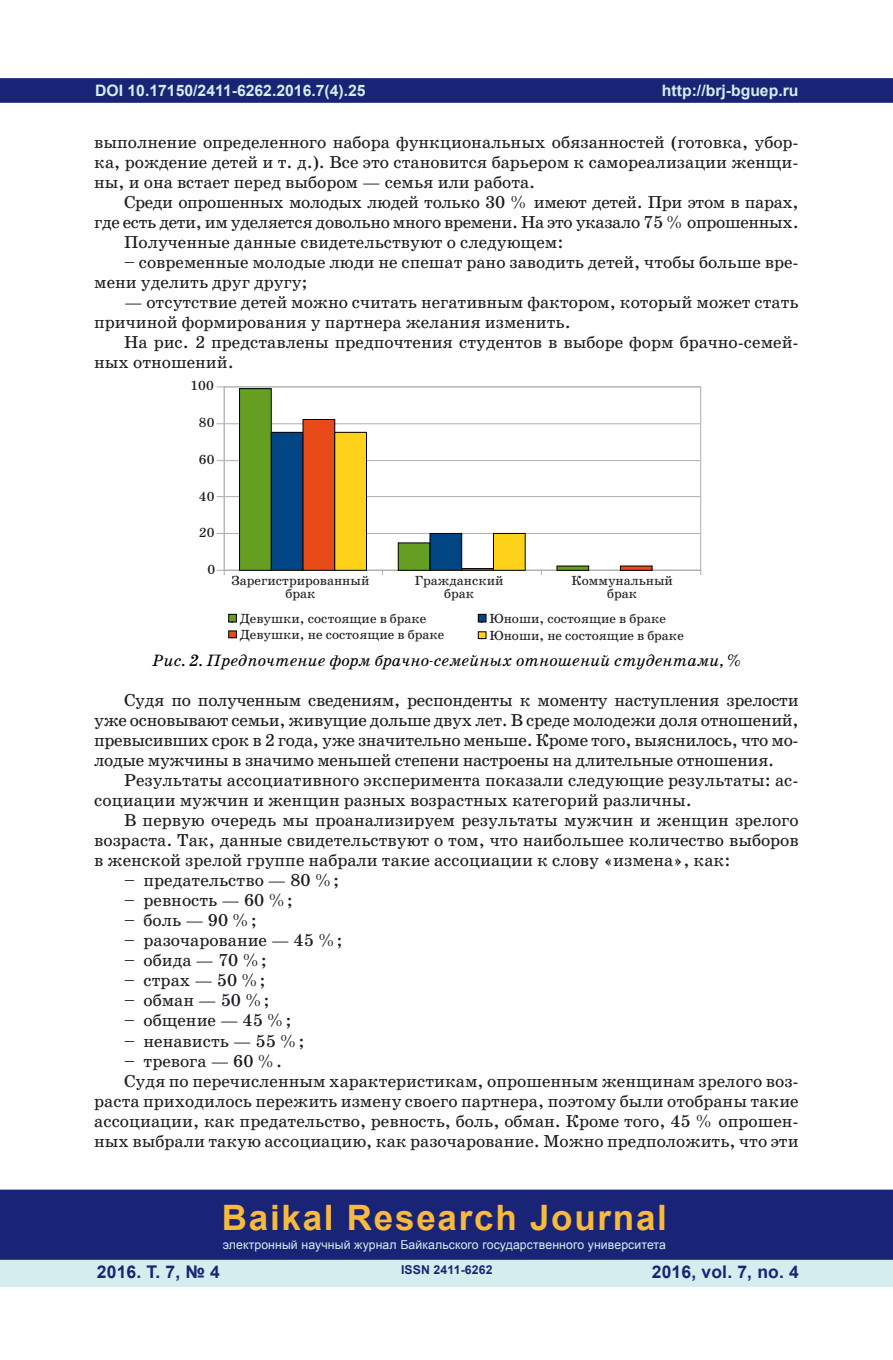
<style>
.page{position:relative;width:893px;height:1360px;background:#fff}
.page>*{position:absolute;margin:0;border:0;box-sizing:border-box;transform-origin:0 0}
.t1{font:700 35px "Arial";letter-spacing:.05em;color:#f8ba3c}
.t2{font:17.5px/20.1px "School Book C";color:#1b1c20}
.t3{font:17.5px "School Book C";letter-spacing:-.02em;color:#1b1c20}
.t4{font:700 17.5px "Arial";letter-spacing:.01em;color:#1a2476}
.t5{font:italic 16.62px "School Book C";color:#020202}
.t6{font:700 15.75px "Arial";color:#d5edee}
.t7{font:13.3px/13.3px "School Book C";color:#1b1c20;text-align:center}
.t8{font:12.25px "Arial";letter-spacing:.01em;color:#d5edee}
.t9{font:700 12.25px "Arial";letter-spacing:.01em;color:#1a2476}
</style>
<div class="page">
<div style="left:0;top:78px;width:893px;height:25px;background:#1a2476;border:2px solid #1a2476"></div>
<div style="left:0;top:1258px;width:893px;height:28px;background:#d5edee"></div>
<div style="left:0;top:1189px;width:893px;height:70px;background:#1a2476;border:2px solid #1a2476"></div>
<svg style="left:223px;top:386px;width:478px;height:184px"></svg>
<hr style="left:224px;top:533px;width:476px;height:1px;background:#aeafb2">
<hr style="left:224px;top:496px;width:476px;height:1px;background:#aeafb2">
<hr style="left:224px;top:460px;width:476px;height:1px;background:#aeafb2">
<hr style="left:224px;top:423px;width:476px;height:1px;background:#aeafb2">
<hr style="left:224px;top:386px;width:476px;height:1px;background:#b5b4b2">
<hr style="left:224px;top:570px;width:476px;height:1px;background:#aeafb2">
<hr style="left:224px;top:387px;width:1px;height:183px;background:#b5b4b2">
<div style="left:398px;top:543px;width:32px;height:27px;background:#649f21"></div>
<div style="left:398px;top:543px;width:32px;height:27px;border:1px solid #000003"></div>
<div style="left:240px;top:388px;width:31px;height:182px;background:#649f21"></div>
<div style="left:430px;top:533px;width:32px;height:37px;background:#024585"></div>
<div style="left:430px;top:533px;width:32px;height:37px;border:1px solid #000003"></div>
<div style="left:271px;top:432px;width:32px;height:138px;background:#024585"></div>
<div style="left:271px;top:432px;width:32px;height:138px;border:1px solid #000003"></div>
<div style="left:462px;top:568px;width:31px;height:2px;border:1px solid #000003"></div>
<div style="left:303px;top:419px;width:32px;height:151px;background:#e94a19"></div>
<div style="left:303px;top:419px;width:32px;height:151px;border:1px solid #000003"></div>
<div style="left:493px;top:533px;width:32px;height:37px;background:#fed21a"></div>
<div style="left:493px;top:533px;width:32px;height:37px;border:1px solid #000003"></div>
<div style="left:335px;top:432px;width:31px;height:138px;background:#fed21a"></div>
<svg style="left:228px;top:613px;width:9px;height:10px"></svg>
<svg style="left:477px;top:613px;width:10px;height:10px"></svg>
<svg style="left:228px;top:630px;width:9px;height:8px"></svg>
<svg style="left:477px;top:631px;width:10px;height:8px"></svg>
<svg style="left:217px;top:570px;width:8px;height:4px"></svg>
<p class="t6" style="left:95px;top:79px;width:272px">DOI 10.17150/2411-6262.2016.7(4).25</p>
<p class="t2" style="left:94px;top:132px;width:706px;text-align:justify">выполнение определенного набора функциональных обязанностей (готовка, убор&shy;ка, рождение детей и т. д.). Все это становится барьером к самореализации женщи&shy;ны, и она встает перед выбором — семья или работа.</p>
<p class="t3" style="left:124px;top:192px;width:676px">Среди опрошенных молодых людей только 30 % имеют детей. При этом в парах,</p>
<p class="t3" style="left:94px;top:212px;width:706px">где есть дети, им уделяется довольно много времени. На это указало 75 % опрошенных.</p>
<p class="t2" style="left:124px;top:232px;width:441px">Полученные данные свидетельствуют о следующем:</p>
<p class="t2" style="left:94px;top:252px;width:706px;text-indent:30px">– современные молодые люди не спешат рано заводить детей, чтобы больше вре&shy;мени уделить друг другу;</p>
<p class="t2" style="left:94px;top:292px;width:706px;text-indent:30px">— отсутствие детей можно считать негативным фактором, который может стать причиной формирования у партнера желания изменить.</p>
<p class="t2" style="left:94px;top:332px;width:706px;text-indent:30px">На рис. 2 представлены предпочтения студентов в выборе форм брачно-семей&shy;ных отношений.</p>
<p class="t6" style="left:662px;top:79px;width:138px">http://brj-bguep.ru</p>
<p class="t7" style="left:190px;top:379px;width:25px">100</p>
<p class="t7" style="left:199px;top:416px;width:17px">80</p>
<p class="t7" style="left:199px;top:453px;width:17px">60</p>
<p class="t7" style="left:199px;top:490px;width:17px">40</p>
<p class="t7" style="left:199px;top:526px;width:17px">20</p>
<p class="t7" style="left:207px;top:562px;width:9px">0</p>
<p class="t7" style="left:232px;top:574px;width:139px">Зарегистрированный брак</p>
<p class="t7" style="left:415px;top:574px;width:90px">Гражданский брак</p>
<p class="t7" style="left:571px;top:574px;width:103px">Коммунальный брак</p>
<p class="t7" style="left:240px;top:612px;width:188px">Девушки, состоящие в браке</p>
<p class="t7" style="left:489px;top:612px;width:178px">Юноши, состоящие в браке</p>
<p class="t7" style="left:240px;top:627px;width:206px">Девушки, не состоящие в браке</p>
<p class="t7" style="left:489px;top:628px;width:196px">Юноши, не состоящие в браке</p>
<p class="t5" style="left:152px;top:650px;width:590px">Рис. 2. Предпочтение форм брачно-семейных отношений студентами, %</p>
<p class="t2" style="left:94px;top:690px;width:706px;text-align:justify;text-indent:30px">Судя по полученным сведениям, респонденты к моменту наступления зрелости уже основывают семьи, живущие дольше двух лет. В среде молодежи доля отношений, превысивших срок в 2 года, уже значительно меньше. Кроме того, выяснилось, что мо&shy;лодые мужчины в значимо меньшей степени настроены на длительные отношения.</p>
<p class="t2" style="left:94px;top:770px;width:706px;text-indent:30px">Результаты ассоциативного эксперимента показали следующие результаты: ас&shy;социации мужчин и женщин разных возрастных категорий различны.</p>
<p class="t2" style="left:94px;top:810px;width:706px;text-align:justify;text-indent:30px">В первую очередь мы проанализируем результаты мужчин и женщин зрелого возраста. Так, данные свидетельствуют о том, что наибольшее количество выборов в женской зрелой группе набрали такие ассоциации к слову «измена», как:</p>
<p class="t2" style="left:124px;top:870px;width:217px">– предательство — 80 %;</p>
<p class="t2" style="left:124px;top:890px;width:170px">– ревность — 60 %;</p>
<p class="t2" style="left:124px;top:910px;width:134px">– боль — 90 %;</p>
<p class="t2" style="left:124px;top:930px;width:220px">– разочарование — 45 %;</p>
<p class="t2" style="left:124px;top:950px;width:145px">– обида — 70 %;</p>
<p class="t2" style="left:124px;top:970px;width:143px">– страх — 50 %;</p>
<p class="t2" style="left:124px;top:990px;width:147px">– обман — 50 %;</p>
<p class="t2" style="left:124px;top:1010px;width:169px">– общение — 45 %;</p>
<p class="t2" style="left:124px;top:1030px;width:182px">– ненависть — 55 %;</p>
<p class="t2" style="left:124px;top:1050px;width:160px">– тревога — 60 %.</p>
<p class="t2" style="left:124px;top:1070px;width:676px">Судя по перечисленным характеристикам, опрошенным женщинам зрелого воз-</p>
<p class="t2" style="left:94px;top:1090px;width:706px">раста приходилось пережить измену своего партнера, поэтому были отобраны такие</p>
<p class="t2" style="left:94px;top:1110px;width:706px">ассоциации, как предательство, ревность, боль, обман. Кроме того, 45 % опрошен-</p>
<p class="t2" style="left:94px;top:1130px;width:706px">ных выбрали такую ассоциацию, как разочарование. Можно предположить, что эти</p>
<h1 class="t1" style="left:222px;top:1193px;width:447px">Baikal Research Journal</h1>
<p class="t8" style="left:223px;top:1236px;width:445px">электронный научный журнал Байкальского государственного университета</p>
<p class="t4" style="left:97px;top:1259px;width:125px">2016. Т. 7, № 4</p>
<p class="t4" style="left:652px;top:1259px;width:149px">2016, vol. 7, no. 4</p>
<p class="t9" style="left:401px;top:1261px;width:93px">ISSN 2411-6262</p>
</div>
